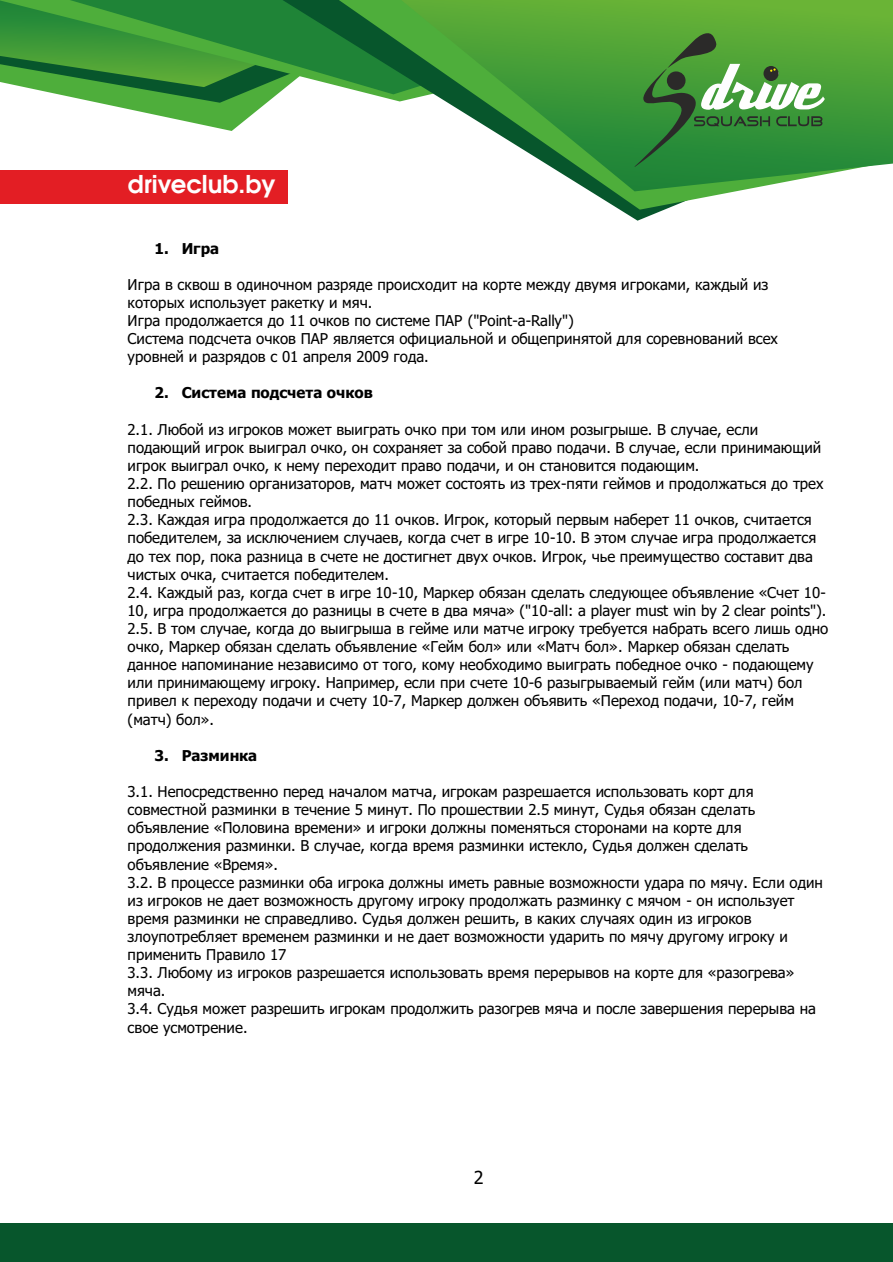
<style>
.page{position:relative;width:893px;height:1262px;background:#fff}
.page>*{position:absolute;margin:0;border:0;box-sizing:border-box;transform-origin:0 0}
.t1{font:600 24.45px "Avant Garde Gothic C";color:#fefefe}
.t2{font:18px "Tahoma";color:#000}
.t3{font:15px/18.1px "Tahoma";color:#000}
.t4{font:700 15px "Tahoma";color:#000}
</style>
<div class="page">
<div style="left:0;top:1223px;width:893px;height:39px;background:#07562c"></div>
<div style="left:0;top:170px;width:288px;height:33px;background:#e31e24"></div>
<svg style="left:90px;top:101px;width:179px;height:30px"></svg>
<svg style="left:0;top:0;width:278px;height:101px;background:#4ea24d"></svg>
<svg style="left:67px;top:0;width:214px;height:94px;background:#338f36"></svg>
<svg style="left:281px;top:0;width:383px;height:221px"></svg>
<svg style="left:338px;top:0;width:399px;height:210px"></svg>
<svg style="left:400px;top:0;width:493px;height:191px"></svg>
<svg style="left:634px;top:33px;width:190px;height:134px;background:#4c9747"></svg>
<h1 class="t1" style="left:128px;top:169px;width:149px">driveclub.by</h1>
<p class="t4" style="left:155px;top:242px;width:66px">1. Игра</p>
<p class="t3" style="left:128px;top:276px;width:652px">Игра в сквош в одиночном разряде происходит на корте между двумя игроками, каждый из которых использует ракетку и мяч.<br>Игра продолжается до 11 очков по системе ПАР ("Point-a-Rally")<br>Система подсчета очков ПАР является официальной и общепринятой для соревнований всех уровней и разрядов с 01 апреля 2009 года.</p>
<p class="t4" style="left:155px;top:387px;width:220px">2. Система подсчета очков</p>
<p class="t3" style="left:128px;top:421px;width:702px">2.1. Любой из игроков может выиграть очко при том или ином розыгрыше. В случае, если подающий игрок выиграл очко, он сохраняет за собой право подачи. В случае, если принимающий игрок выиграл очко, к нему переходит право подачи, и он становится подающим.<br>2.2. По решению организаторов, матч может состоять из трех-пяти геймов и продолжаться до трех победных геймов.<br>2.3. Каждая игра продолжается до 11 очков. Игрок, который первым наберет 11 очков, считается победителем, за исключением случаев, когда счет в игре 10-10. В этом случае игра продолжается до тех пор, пока разница в счете не достигнет двух очков. Игрок, чье преимущество составит два чистых очка, считается победителем.<br>2.4. Каждый раз, когда счет в игре 10-10, Маркер обязан сделать следующее объявление «Счет 10- 10, игра продолжается до разницы в счете в два мяча» ("10-all: a player must win by 2 clear points").<br>2.5. В том случае, когда до выигрыша в гейме или матче игроку требуется набрать всего лишь одно очко, Маркер обязан сделать объявление «Гейм бол» или «Матч бол». Маркер обязан сделать данное напоминание независимо от того, кому необходимо выиграть победное очко - подающему или принимающему игроку. Например, если при счете 10-6 разыгрываемый гейм (или матч) бол привел к переходу подачи и счету 10-7, Маркер должен объявить «Переход подачи, 10-7, гейм (матч) бол».</p>
<p class="t4" style="left:155px;top:749px;width:104px">3. Разминка</p>
<p class="t3" style="left:128px;top:783px;width:696px">3.1. Непосредственно перед началом матча, игрокам разрешается использовать корт для совместной разминки в течение 5 минут. По прошествии 2.5 минут, Судья обязан сделать объявление «Половина времени» и игроки должны поменяться сторонами на корте для продолжения разминки. В случае, когда время разминки истекло, Судья должен сделать объявление «Время».<br>3.2. В процессе разминки оба игрока должны иметь равные возможности удара по мячу. Если один из игроков не дает возможность другому игроку продолжать разминку с мячом - он использует время разминки не справедливо. Судья должен решить, в каких случаях один из игроков злоупотребляет временем разминки и не дает возможности ударить по мячу другому игроку и применить Правило 17<br>3.3. Любому из игроков разрешается использовать время перерывов на корте для «разогрева» мяча.<br>3.4. Судья может разрешить игрокам продолжить разогрев мяча и после завершения перерыва на свое усмотрение.</p>
<p class="t2" style="left:474px;top:1170px;width:11px">2</p>
</div>
